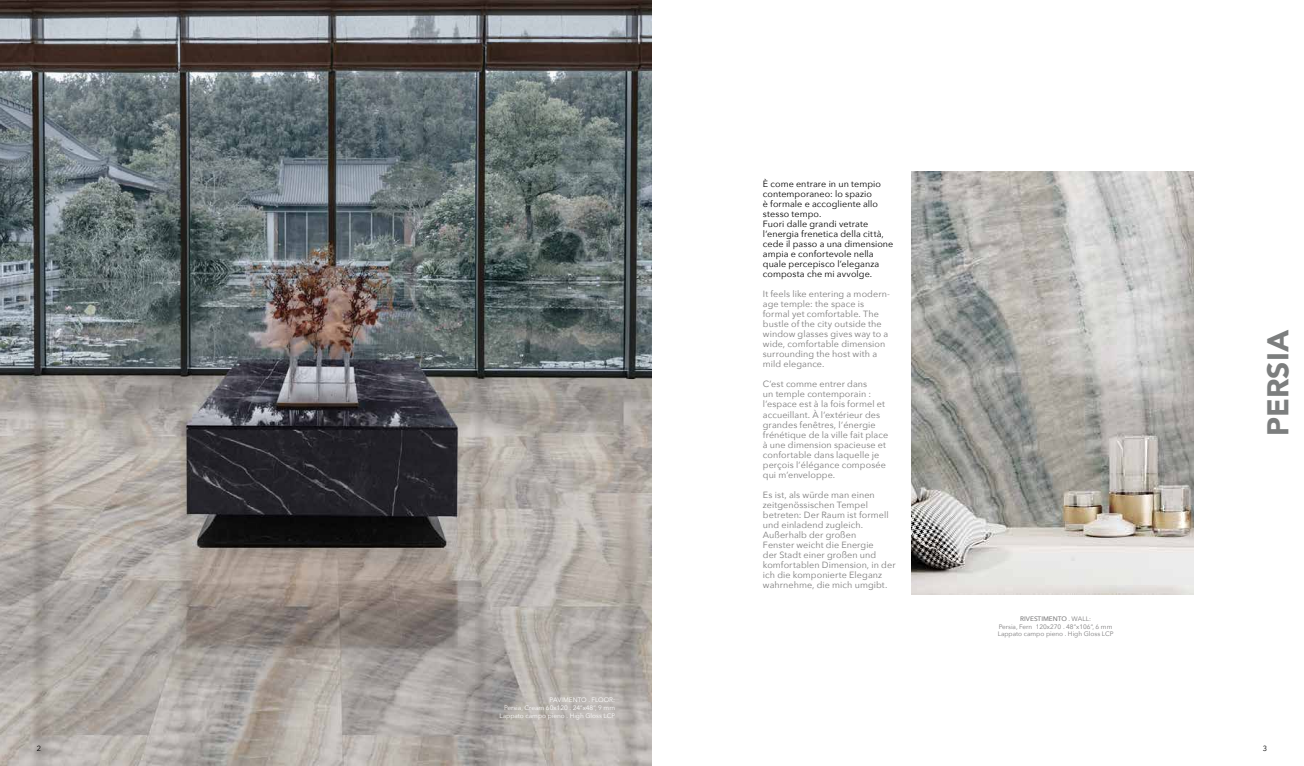
<style>
.page{position:relative;width:1304px;height:766px;background:#fff}
.page>*{position:absolute;margin:0;border:0;box-sizing:border-box;transform-origin:0 0}
.t1{font:900 30px "Avenir";color:#7c7e7e}
.t2{font:9px/10px "Avenir Next";letter-spacing:.01em;color:#7c7b7b}
.t3{font:9px/10px "Avenir Next";letter-spacing:.01em;color:#000}
.t4{font:7.5px "Avenir Next";color:#000}
.t5{font:6.5px/7.8px "Avenir Next";color:#7d7c7d;text-align:center}
.t6{font:6.5px/7.8px "Avenir Next";color:#fff;text-align:right}
.s1{font-weight:500}
</style>
<div class="page">
<img style="left:0;top:0;width:652px;height:765px">
<img style="left:911px;top:171px;width:282px;height:423px">
<p class="t6" style="left:499px;top:695px;width:117px">PAVIMENTO . FLOOR:<br>Persia, Cream 60x120 . 24”x48”, 9 mm<br>Lappato campo pieno . High Gloss LCP</p>
<p class="t3" style="left:763px;top:179px;width:132px">È come entrare in un tempio contemporaneo: lo spazio<br>è formale e accogliente allo stesso tempo.<br>Fuori dalle grandi vetrate l’energia frenetica della città, cede il passo a una dimensione ampia e confortevole nella quale percepisco l’eleganza composta che mi avvolge.</p>
<p class="t2" style="left:763px;top:289px;width:129px">It feels like entering a modern&shy;age temple: the space is formal yet comfortable. The bustle of the city outside the window glasses gives way to a wide, comfortable dimension surrounding the host with a mild elegance.</p>
<p class="t2" style="left:763px;top:379px;width:127px">C’est comme entrer dans<br>un temple contemporain : l’espace est à la fois formel et accueillant. À l’extérieur des grandes fenêtres, l’énergie frénétique de la ville fait place à une dimension spacieuse et confortable dans laquelle je perçois l’élégance composée qui m’enveloppe.</p>
<p class="t2" style="left:763px;top:489px;width:134px">Es ist, als würde man einen zeitgenössischen Tempel betreten: Der Raum ist formell und einladend zugleich.<br>Außerhalb der großen<br>Fenster weicht die Energie<br>der Stadt einer großen und komfortablen Dimension, in der ich die komponierte Eleganz wahrnehme, die mich umgibt.</p>
<p class="t5" style="left:998px;top:614px;width:117px"><span class="s1">RIVESTIMENTO</span> . WALL:<br>Persia, Fern 120x270 . 48”x106”, 6 mm<br>Lappato campo pieno . High Gloss LCP</p>
<h1 class="t1" style="left:1252px;top:435px;width:107px;rotate:-90deg">PERSIA</h1>
<p class="t4" style="left:37px;top:742px;width:6px">2</p>
<p class="t4" style="left:1263px;top:742px;width:6px">3</p>
</div>
